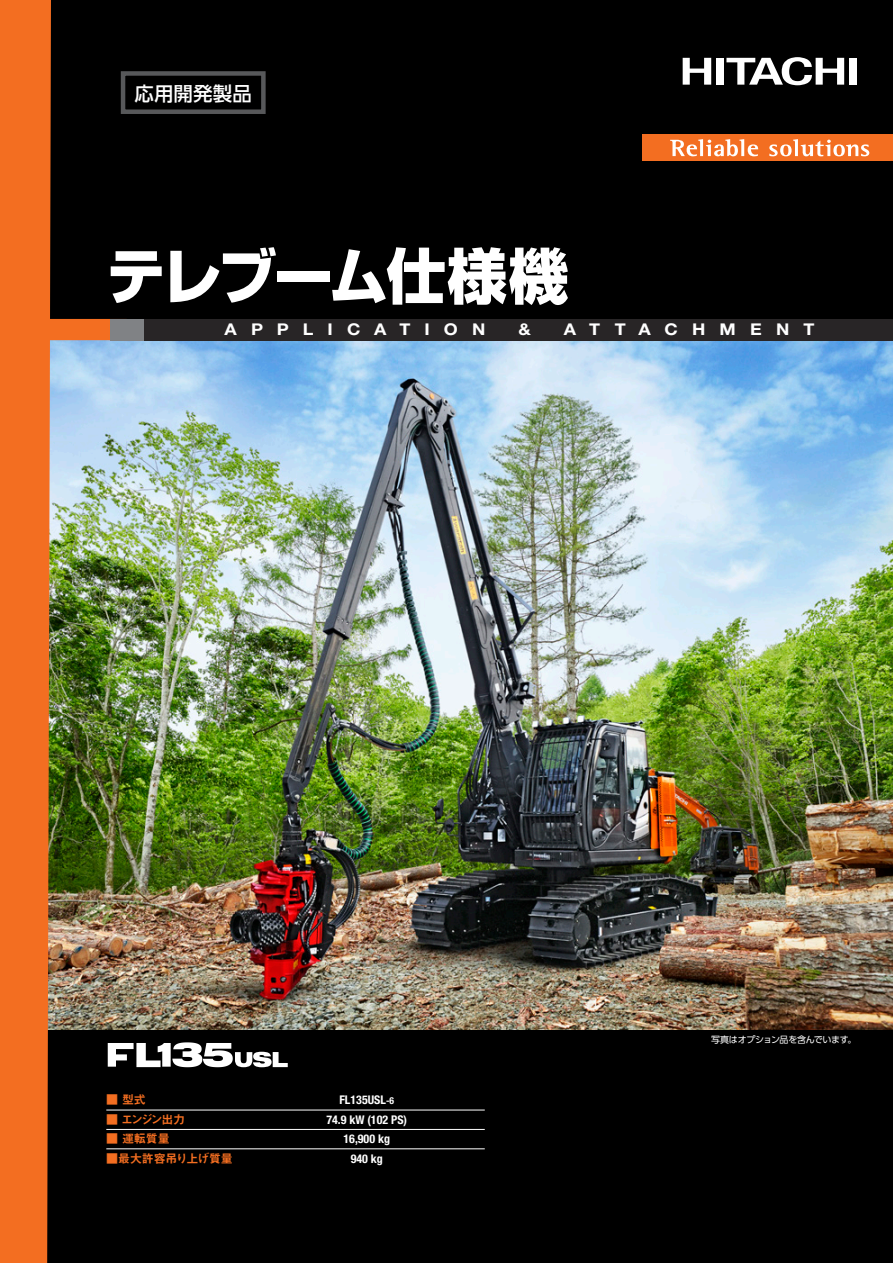
<style>
.page{position:relative;width:893px;height:1263px;background:#fff}
.page>*{position:absolute;margin:0;border:0;box-sizing:border-box;transform-origin:0 0}
.t1{font:800 60px "Shin Go Pro";letter-spacing:-.065em;color:#fff}
.t2{font:500 19.5px "UD Shin Go Pro";color:#fff}
.t3{font:700 16.2px "Helvetica Neue";letter-spacing:.78em;color:#fff;scale:1.11 1}
.migiue{font:700 condensed 12px "Helvetica Neue";color:#fff}
.migiue-2{font:12px "Midashi Go Pro MB31";letter-spacing:-.025em;color:#f36e21}
.t4{font:9px "UD Shin Go Pro";letter-spacing:-.04em;color:#fff}
.s1{font-size:9.6px}
</style>
<div class="page">
<div style="left:0;top:1026px;width:893px;height:237px;background:#000"></div>
<img style="left:51px;top:340px;width:842px;height:689px">
<div style="left:0;top:0;width:893px;height:336px;background:#000"></div>
<hr style="left:106px;top:1110px;width:379px;height:1px;background:#fff">
<hr style="left:106px;top:1129px;width:379px;height:1px;background:#fff">
<hr style="left:106px;top:1148px;width:379px;height:1px;background:#fff">
<div style="left:121px;top:71px;width:145px;height:43px;border:4px solid #57585a"></div>
<svg style="left:51px;top:319px;width:60px;height:21px"></svg>
<div style="left:111px;top:319px;width:38px;height:21px;background:#808285"></div>
<div style="left:145px;top:319px;width:748px;height:21px;background:#282526"></div>
<div style="left:850px;top:58px;width:7px;height:27px;background:#fff"></div>
<div style="left:717px;top:58px;width:7px;height:27px;background:#fff"></div>
<svg style="left:726px;top:57px;width:118px;height:28px"></svg>
<div style="left:642px;top:135px;width:251px;height:26px;background:#f36e21"></div>
<svg style="left:683px;top:58px;width:28px;height:27px"></svg>
<svg style="left:670px;top:139px;width:88px;height:17px"></svg>
<svg style="left:769px;top:139px;width:100px;height:17px"></svg>
<div style="left:0;top:0;width:51px;height:1263px;background:#f36e21"></div>
<svg style="left:108px;top:1042px;width:180px;height:25px"></svg>
<p class="t2" style="left:134px;top:78px;width:119px">応用開発製品</p>
<p class="t1" style="left:106px;top:229px;width:464px">テレブーム仕様機</p>
<p class="t3" style="left:224px;top:320px;width:237px">APPLICATION</p>
<p class="t3" style="left:519px;top:320px;width:13px">&amp;</p>
<p class="t3" style="left:564px;top:320px;width:227px">ATTACHMENT</p>
<p class="migiue-2" style="left:106px;top:1090px;width:41px">■ 型式</p>
<p class="migiue-2" style="left:106px;top:1110px;width:116px">■ エンジン出力　　　</p>
<p class="migiue-2" style="left:106px;top:1129px;width:65px">■ 運転質量</p>
<p class="migiue-2" style="left:106px;top:1149px;width:128px">■最大許容吊り上げ質量</p>
<p class="migiue" style="left:339px;top:1093px;width:56px">FL135USL<span class="s1">-6</span></p>
<p class="migiue" style="left:326px;top:1112px;width:82px">74.9 kW (102 PS)</p>
<p class="migiue" style="left:343px;top:1132px;width:48px">16,900 kg</p>
<p class="migiue" style="left:351px;top:1151px;width:34px">940 kg</p>
<p class="t4" style="left:711px;top:1033px;width:147px">写真はオプション品を含んでいます。</p>
</div>
